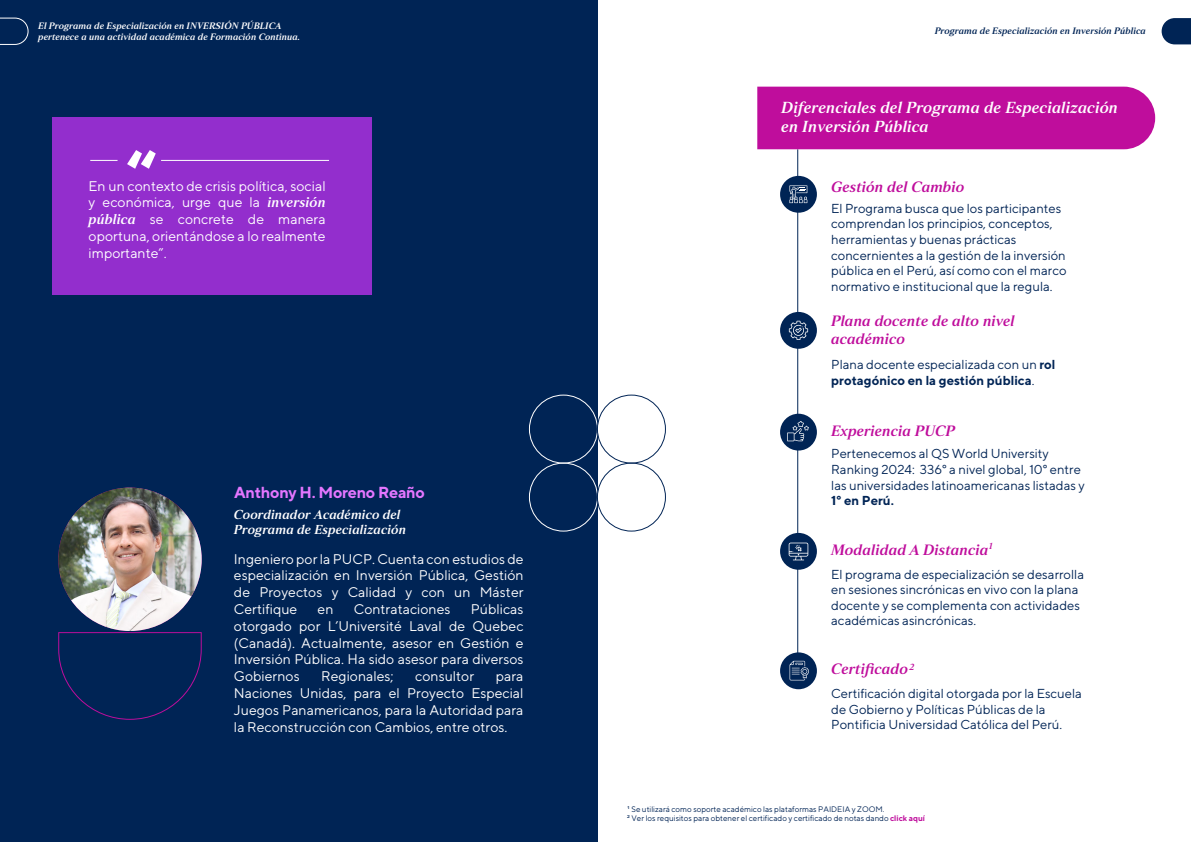
<style>
.page{position:relative;width:1191px;height:842px;background:#fff}
.page>*{position:absolute;margin:0;border:0;box-sizing:border-box;transform-origin:0 0}
.t1{font:800 62.4px "TT Norms";color:#fff}
.t2{font:16px/19.2px "Strato Pro Demi Bold It";color:#fff}
.t3{font:700 16px "TT Norms";letter-spacing:-.02em;color:#e476ff}
.t4{font:15px/18px "Strato Pro Demi Bold It";color:#bf0d9c}
.t5{font:14px/16.8px "TT Norms";color:#fff;text-align:justify}
.t6{font:13px/15.6px "TT Norms";color:#002455}
.t7{font:700 13px/15.6px "TT Norms";color:#002455}
.t8{font:13px/15.6px "Strato Pro Demi Bold It";color:#fff}
.t9{font:9.3px/11.2px "Strato Pro Demi Bold It";color:#fff}
.t10{font:9.3px "Strato Pro Demi Bold It";color:#002455}
.t11{font:9.2px "Strato Pro Demi Bold It";color:#bf0d9c}
.t12{font:8px/9px "TT Norms";color:#002455}
.s1{font-family:"Strato Pro Demi Bold It"}
.s2{font-weight:400}
.s3{font-family:"Arial"}
.s4{font-weight:700;color:#bf0d9c}
</style>
<div class="page">
<div style="left:0;top:0;width:597px;height:842px;background:#002455"></div>
<hr style="left:797px;top:149px;width:1px;height:509px;background:#002455">
<div style="left:757px;top:87px;width:398px;height:62px;background:#bf0d9c"></div>
<div style="left:52px;top:117px;width:319px;height:177px;background:#932ecd"></div>
<div style="left:780px;top:176px;width:37px;height:37px;background:#002455;border-radius:50%"></div>
<div style="left:780px;top:312px;width:37px;height:37px;background:#002455;border-radius:50%"></div>
<div style="left:780px;top:414px;width:37px;height:36px;background:#002455;border-radius:50%"></div>
<div style="left:780px;top:533px;width:37px;height:37px;background:#002455;border-radius:50%"></div>
<div style="left:780px;top:652px;width:37px;height:37px;background:#002455;border-radius:50%"></div>
<svg style="left:789px;top:661px;width:20px;height:19px"></svg>
<svg style="left:788px;top:543px;width:20px;height:17px"></svg>
<svg style="left:787px;top:421px;width:22px;height:20px"></svg>
<svg style="left:789px;top:321px;width:19px;height:19px"></svg>
<svg style="left:789px;top:185px;width:18px;height:18px"></svg>
<svg style="left:58px;top:632px;width:144px;height:88px"></svg>
<svg style="left:0;top:18px;width:28px;height:27px"></svg>
<svg style="left:1161px;top:18px;width:30px;height:26px"></svg>
<svg style="left:90px;top:160px;width:28px;height:1px"></svg>
<hr style="left:161px;top:160px;width:168px;height:1px;background:#fff">
<div style="left:529px;top:395px;width:69px;height:69px;border:1px solid #fff;border-radius:50%"></div>
<div style="left:597px;top:395px;width:69px;height:69px;border:1px solid #002455;border-radius:50%"></div>
<div style="left:529px;top:463px;width:69px;height:69px;border:1px solid #fff;border-radius:50%"></div>
<div style="left:597px;top:463px;width:69px;height:69px;border:1px solid #002455;border-radius:50%"></div>
<img style="left:58px;top:487px;width:144px;height:144px;border-radius:72px">
<p class="t9" style="left:38px;top:20px;width:263px">El Programa de Especialización en INVERSIÓN PÚBLICA pertenece a una actividad académica de Formación Continua.</p>
<h1 class="t1" style="left:126px;top:133px;width:33px">“</h1>
<p class="t5" style="left:89px;top:177px;width:239px">En un contexto de crisis política, social y económica, urge que la <span class="s1">inversión pública</span> se concrete de manera oportuna, orientándose a lo realmente importante”.</p>
<p class="t3" style="left:234px;top:483px;width:192px">Anthony H. Moreno Reaño</p>
<p class="t8" style="left:234px;top:506px;width:174px">Coordinador Académico del<br>Programa de Especialización</p>
<p class="t5" style="left:234px;top:550px;width:291px">Ingeniero por la PUCP. Cuenta con estudios de especialización en Inversión Pública, Gestión de Proyectos y Calidad y con un Máster Certifique</p>
<p class="t5" style="left:318px;top:600px;width:17px">en</p>
<p class="t5" style="left:354px;top:600px;width:98px">Contrataciones</p>
<p class="t5" style="left:234px;top:600px;width:291px;text-indent:237px">Públicas otorgado por L’Université Laval de Quebec (Canadá). Actualmente, asesor en Gestión e Inversión Pública. Ha sido asesor para diversos Gobiernos</p>
<p class="t5" style="left:321px;top:667px;width:74px">Regionales;</p>
<p class="t5" style="left:415px;top:667px;width:61px">consultor</p>
<p class="t5" style="left:234px;top:667px;width:291px;text-indent:262px">para Naciones Unidas, para el Proyecto Especial Juegos Panamericanos, para la Autoridad para la Reconstrucción con Cambios, entre otros.</p>
<p class="t10" style="left:934px;top:25px;width:213px">Programa de Especialización en Inversión Pública</p>
<p class="t2" style="left:781px;top:97px;width:338px">Diferenciales del Programa de Especialización en Inversión Pública</p>
<p class="t4" style="left:831px;top:177px;width:135px">Gestión del Cambio</p>
<p class="t6" style="left:831px;top:200px;width:237px">El Programa busca que los participantes comprendan los principios, conceptos, herramientas y buenas prácticas concernientes a la gestión de la inversión pública en el Perú, así como con el marco normativo e institucional que la regula.</p>
<p class="t4" style="left:831px;top:312px;width:185px">Plana docente de alto nivel académico</p>
<p class="t7" style="left:831px;top:356px;width:226px"><span class="s2">Plana docente especializada con un</span> rol protagónico en la gestión pública<span class="s2">.</span></p>
<p class="t4" style="left:831px;top:421px;width:125px">Experiencia PUCP</p>
<p class="t6" style="left:831px;top:446px;width:255px">Pertenecemos al QS World University<br>Ranking 2024: 336° a nivel global, 10° entre las universidades latinoamericanas listadas y</p>
<p class="t7" style="left:831px;top:493px;width:64px">1° en Perú.</p>
<p class="t4" style="left:831px;top:540px;width:159px">Modalidad A Distancia</p>
<p class="t11" style="left:989px;top:540px;width:5px">1</p>
<p class="t6" style="left:831px;top:566px;width:254px">El programa de especialización se desarrolla en sesiones sincrónicas en vivo con la plana docente y se complementa con actividades académicas asincrónicas.</p>
<p class="t4" style="left:831px;top:659px;width:85px">Certificado <sup>2</sup></p>
<p class="t6" style="left:831px;top:685px;width:252px">Certificación digital otorgada por la Escuela de Gobierno y Políticas Públicas de la<br>Pontificia Universidad Católica del Perú.</p>
<p class="t12" style="left:627px;top:805px;width:299px"><span class="s3">¹</span> Se utilizará como soporte académico las plataformas PAIDEIA y ZOOM.<br><span class="s3">²</span> Ver los requisitos para obtener el certificado y certificado de notas dando <span class="s4">click aquí</span></p>
</div>
